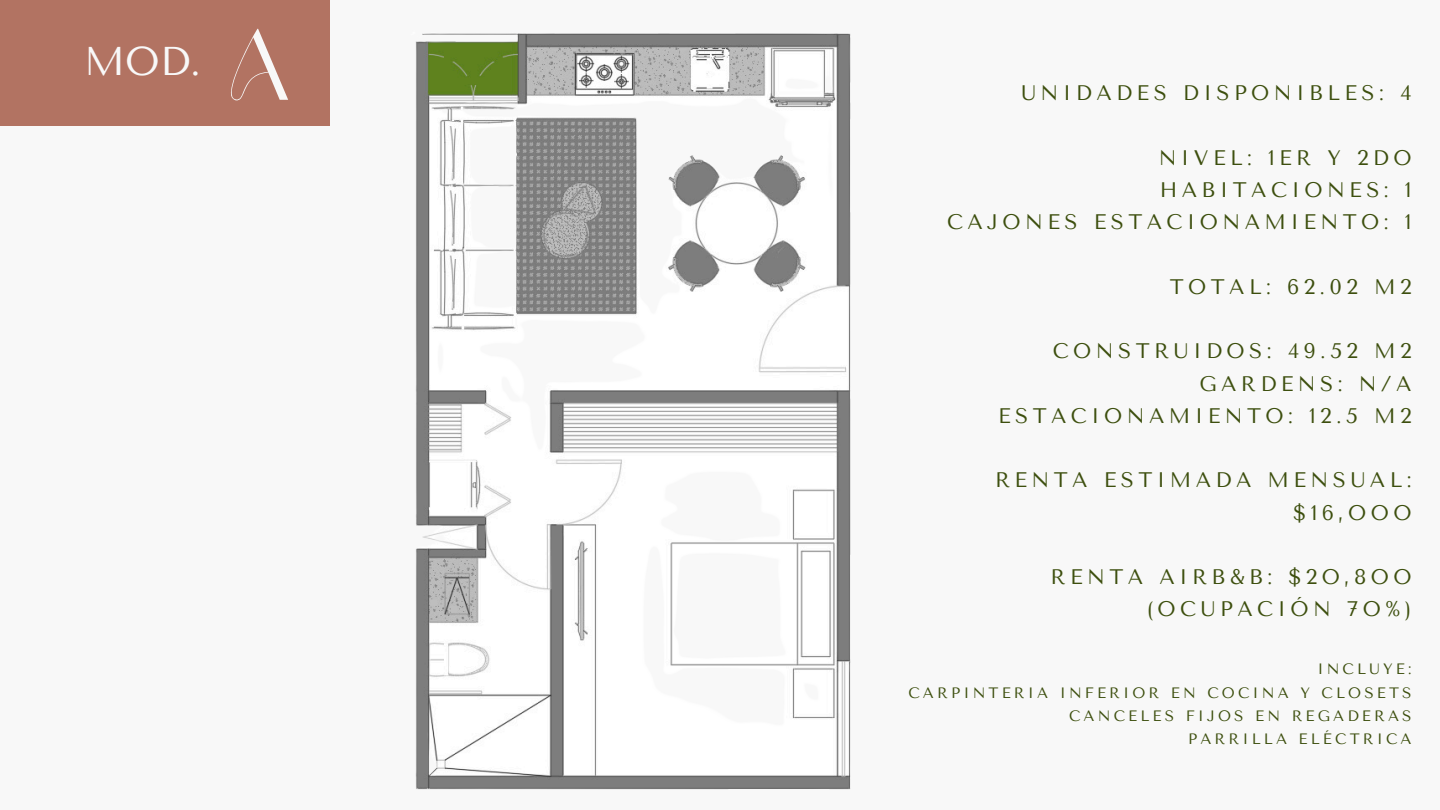
<style>
.page{position:relative;width:1440px;height:810px;background:#f8f8f8}
.page>*{position:absolute;margin:0;border:0;box-sizing:border-box;transform-origin:0 0}
.t1{font:100.6px "Brown Sugar";color:#f8f8f8}
.t2{font:40px "Tenor Sans";color:#f8f8f8}
.t3{font:21px/32.2px "Tenor Sans";letter-spacing:.21em;color:#3d4f0e;text-align:right}
.t4{font:15px "Tenor Sans";letter-spacing:.21em;color:#3d4f0e}
</style>
<div class="page">
<div style="left:0;top:0;width:329px;height:125px;background:#b27362"></div>
<img style="left:415px;top:33px;width:436px;height:757px">
<h2 class="t2" style="left:84px;top:39px;width:118px">MOD.</h2>
<h2 class="t1" style="left:227px;top:24px;width:66px">A</h2>
<p class="t3" style="left:1021px;top:77px;width:392px">UNIDADES DISPONIBLES: 4</p>
<p class="t3" style="left:947px;top:142px;width:466px">NIVEL: 1ER Y 2DO<br>HABITACIONES: 1<br>CAJONES ESTACIONAMIENTO: 1</p>
<h2 class="t3" style="left:1170px;top:271px;width:243px">TOTAL: 62.02 M2</h2>
<h2 class="t3" style="left:998px;top:335px;width:415px">CONSTRUIDOS: 49.52 M2<br>GARDENS: N/A<br>ESTACIONAMIENTO: 12.5 M2</h2>
<h2 class="t3" style="left:995px;top:464px;width:418px">RENTA ESTIMADA MENSUAL: $16,OOO</h2>
<h2 class="t3" style="left:1051px;top:561px;width:362px">RENTA AIRB&amp;B: $2O,8OO (OCUPACIÓN 7O%)</h2>
<p class="t4" style="left:1317px;top:661px;width:96px">INCLUYE:</p>
<p class="t4" style="left:908px;top:684px;width:505px">CARPINTERIA INFERIOR EN COCINA Y CLOSETS</p>
<p class="t4" style="left:1069px;top:707px;width:344px">CANCELES FIJOS EN REGADERAS</p>
<p class="t4" style="left:1188px;top:730px;width:225px">PARRILLA ELÉCTRICA</p>
</div>
